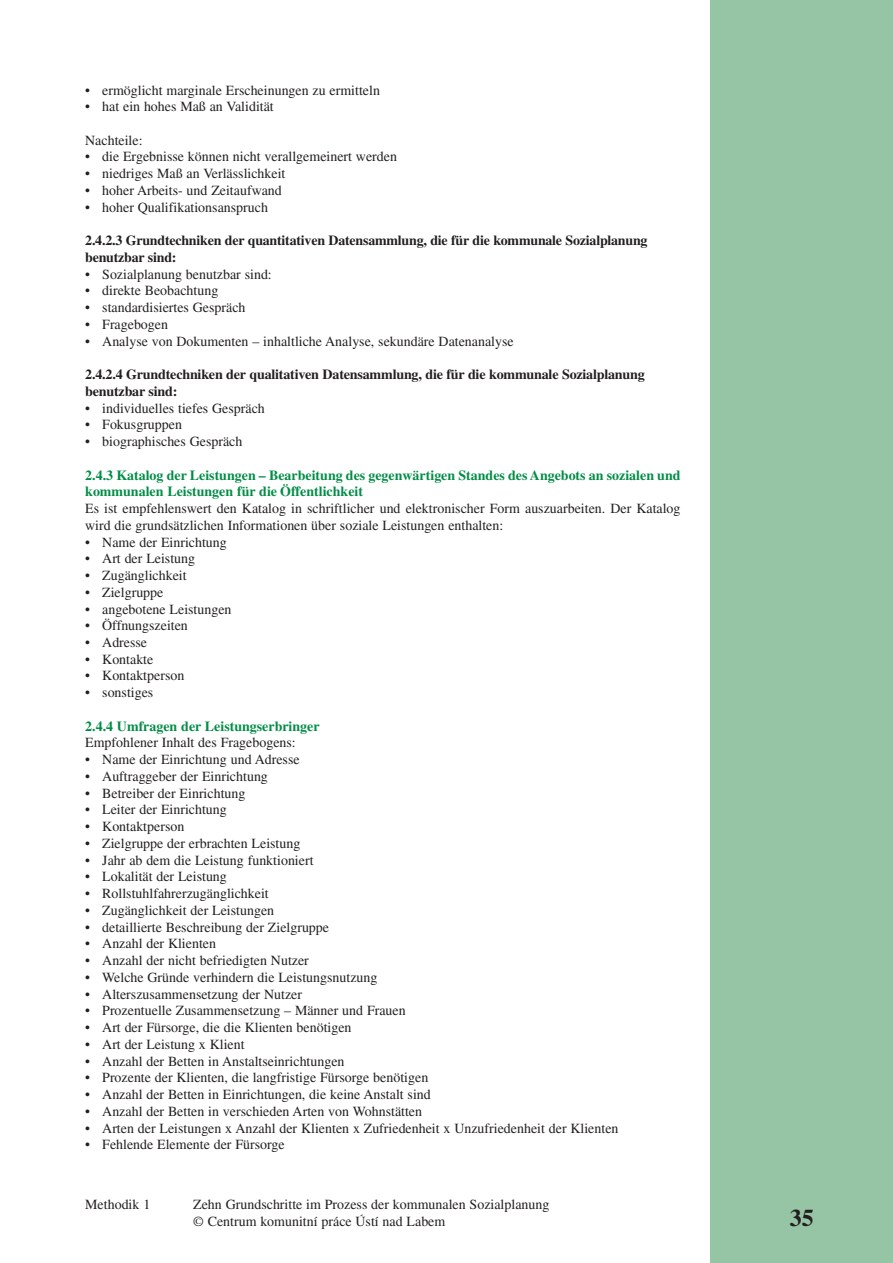
<style>
.page{position:relative;width:893px;height:1263px;background:#fff}
.page>*{position:absolute;margin:0;border:0;box-sizing:border-box;transform-origin:0 0}
.t1{font:700 24px "Times CE";color:#231f20}
.t2{font:13.95px/16.8px "Times CE";color:#231f20}
.t3{font:700 13.95px/16.8px "Times CE";letter-spacing:-.015em;color:#231f20}
.t4{font:700 13.95px/16.8px "Times CE";color:#008d45}
</style>
<div class="page">
<div style="left:710px;top:0;width:183px;height:1263px;background:#95c5a4"></div>
<p class="t2" style="left:85px;top:83px;width:296px">• ermöglicht marginale Erscheinungen zu ermitteln</p>
<p class="t2" style="left:85px;top:100px;width:190px">• hat ein hohes Maß an Validität</p>
<p class="t2" style="left:85px;top:133px;width:59px">Nachteile:</p>
<p class="t2" style="left:85px;top:150px;width:313px">• die Ergebnisse können nicht verallgemeinert werden</p>
<p class="t2" style="left:85px;top:167px;width:202px">• niedriges Maß an Verlässlichkeit</p>
<p class="t2" style="left:85px;top:183px;width:198px">• hoher Arbeits- und Zeitaufwand</p>
<p class="t2" style="left:85px;top:200px;width:184px">• hoher Qualifikationsanspruch</p>
<p class="t3" style="left:85px;top:233px;width:564px">2.4.2.3 Grundtechniken der quantitativen Datensammlung, die für die kommunale Sozialplanung benutzbar sind:</p>
<p class="t2" style="left:85px;top:267px;width:188px">• Sozialplanung benutzbar sind:</p>
<p class="t2" style="left:85px;top:284px;width:135px">• direkte Beobachtung</p>
<p class="t2" style="left:85px;top:300px;width:162px">• standardisiertes Gespräch</p>
<p class="t2" style="left:85px;top:317px;width:84px">• Fragebogen</p>
<p class="t2" style="left:85px;top:334px;width:430px">• Analyse von Dokumenten – inhaltliche Analyse, sekundäre Datenanalyse</p>
<p class="t3" style="left:85px;top:367px;width:561px">2.4.2.4 Grundtechniken der qualitativen Datensammlung, die für die kommunale Sozialplanung benutzbar sind:</p>
<p class="t2" style="left:85px;top:401px;width:181px">• individuelles tiefes Gespräch</p>
<p class="t2" style="left:85px;top:418px;width:98px">• Fokusgruppen</p>
<p class="t2" style="left:85px;top:434px;width:159px">• biographisches Gespräch</p>
<p class="t4" style="left:85px;top:468px;width:597px">2.4.3 Katalog der Leistungen – Bearbeitung des gegenwärtigen Standes des Angebots an sozialen und kommunalen Leistungen für die Öffentlichkeit</p>
<p class="t2" style="left:85px;top:501px;width:597px">Es ist empfehlenswert den Katalog in schriftlicher und elektronischer Form auszuarbeiten. Der Katalog wird die grundsätzlichen Informationen über soziale Leistungen enthalten:</p>
<p class="t2" style="left:85px;top:535px;width:143px">• Name der Einrichtung</p>
<p class="t2" style="left:85px;top:552px;width:111px">• Art der Leistung</p>
<p class="t2" style="left:85px;top:568px;width:103px">• Zugänglichkeit</p>
<p class="t2" style="left:85px;top:585px;width:80px">• Zielgruppe</p>
<p class="t2" style="left:85px;top:602px;width:148px">• angebotene Leistungen</p>
<p class="t2" style="left:85px;top:619px;width:104px">• Öffnungszeiten</p>
<p class="t2" style="left:85px;top:635px;width:63px">• Adresse</p>
<p class="t2" style="left:85px;top:652px;width:70px">• Kontakte</p>
<p class="t2" style="left:85px;top:669px;width:101px">• Kontaktperson</p>
<p class="t2" style="left:85px;top:685px;width:70px">• sonstiges</p>
<p class="t4" style="left:85px;top:719px;width:236px">2.4.4 Umfragen der Leistungserbringer</p>
<p class="t2" style="left:85px;top:736px;width:212px">Empfohlener Inhalt des Fragebogens:</p>
<p class="t2" style="left:85px;top:752px;width:216px">• Name der Einrichtung und Adresse</p>
<p class="t2" style="left:85px;top:769px;width:184px">• Auftraggeber der Einrichtung</p>
<p class="t2" style="left:85px;top:786px;width:162px">• Betreiber der Einrichtung</p>
<p class="t2" style="left:85px;top:803px;width:143px">• Leiter der Einrichtung</p>
<p class="t2" style="left:85px;top:819px;width:101px">• Kontaktperson</p>
<p class="t2" style="left:85px;top:836px;width:217px">• Zielgruppe der erbrachten Leistung</p>
<p class="t2" style="left:85px;top:853px;width:230px">• Jahr ab dem die Leistung funktioniert</p>
<p class="t2" style="left:85px;top:870px;width:143px">• Lokalität der Leistung</p>
<p class="t2" style="left:85px;top:886px;width:185px">• Rollstuhlfahrerzugänglichkeit</p>
<p class="t2" style="left:85px;top:903px;width:190px">• Zugänglichkeit der Leistungen</p>
<p class="t2" style="left:85px;top:920px;width:245px">• detaillierte Beschreibung der Zielgruppe</p>
<p class="t2" style="left:85px;top:937px;width:132px">• Anzahl der Klienten</p>
<p class="t2" style="left:85px;top:953px;width:225px">• Anzahl der nicht befriedigten Nutzer</p>
<p class="t2" style="left:85px;top:970px;width:294px">• Welche Gründe verhindern die Leistungsnutzung</p>
<p class="t2" style="left:85px;top:987px;width:218px">• Alterszusammensetzung der Nutzer</p>
<p class="t2" style="left:85px;top:1004px;width:322px">• Prozentuelle Zusammensetzung – Männer und Frauen</p>
<p class="t2" style="left:85px;top:1020px;width:268px">• Art der Fürsorge, die die Klienten benötigen</p>
<p class="t2" style="left:85px;top:1037px;width:161px">• Art der Leistung x Klient</p>
<p class="t2" style="left:85px;top:1054px;width:261px">• Anzahl der Betten in Anstaltseinrichtungen</p>
<p class="t2" style="left:85px;top:1071px;width:345px">• Prozente der Klienten, die langfristige Fürsorge benötigen</p>
<p class="t2" style="left:85px;top:1087px;width:347px">• Anzahl der Betten in Einrichtungen, die keine Anstalt sind</p>
<p class="t2" style="left:85px;top:1104px;width:338px">• Anzahl der Betten in verschieden Arten von Wohnstätten</p>
<p class="t2" style="left:85px;top:1121px;width:535px">• Arten der Leistungen x Anzahl der Klienten x Zufriedenheit x Unzufriedenheit der Klienten</p>
<p class="t2" style="left:85px;top:1137px;width:201px">• Fehlende Elemente der Fürsorge</p>
<p class="t2" style="left:85px;top:1197px;width:67px">Methodik 1</p>
<p class="t2" style="left:193px;top:1197px;width:358px">Zehn Grundschritte im Prozess der kommunalen Sozialplanung © Centrum komunitní práce Ústí nad Labem</p>
<h1 class="t1" style="left:790px;top:1210px;width:25px">35</h1>
</div>
